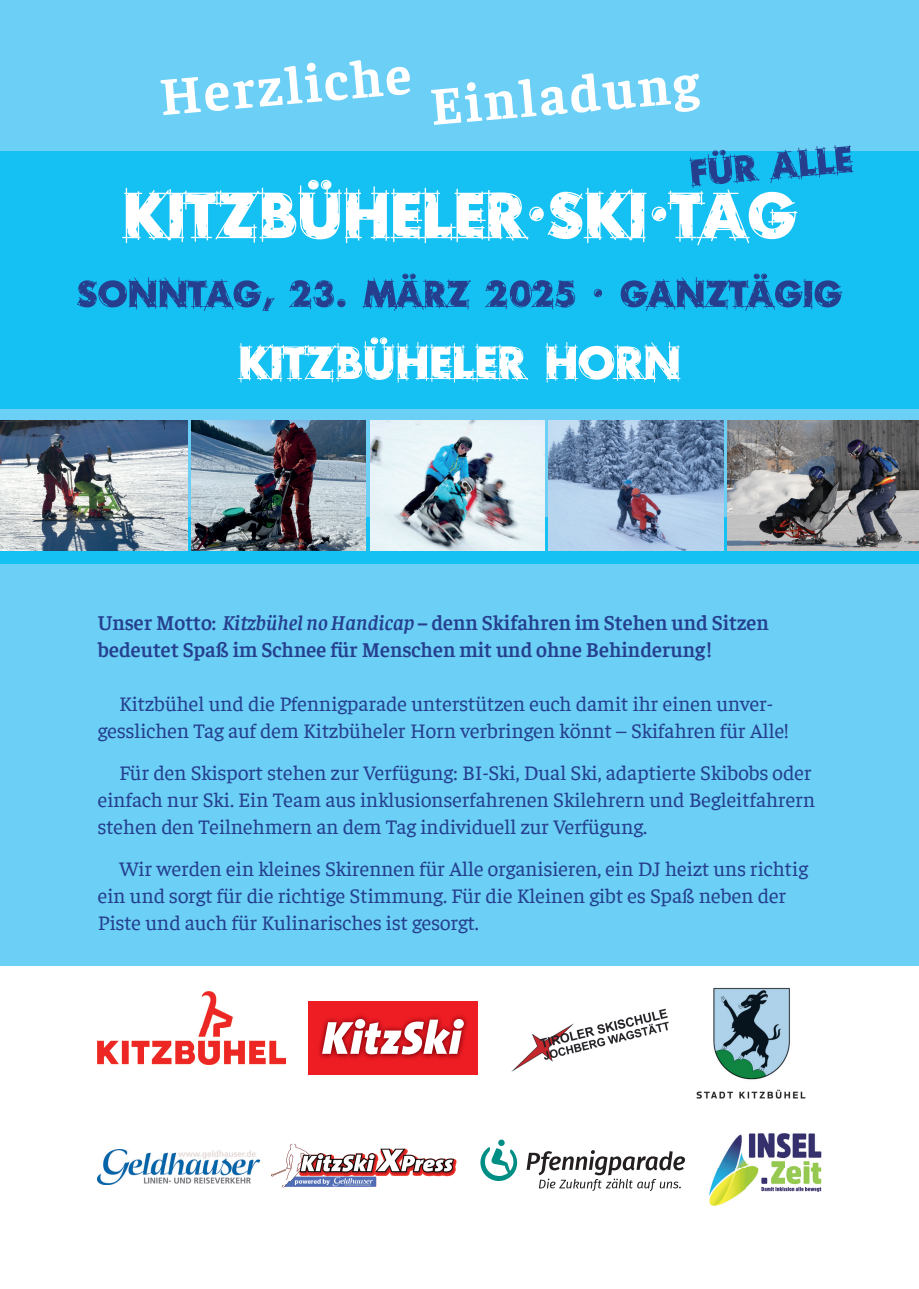
<style>
.page{position:relative;width:919px;height:1289px;background:#fff}
.page>*{position:absolute;margin:0;border:0;box-sizing:border-box;transform-origin:0 0}
.t1{font:700 54px "Faustina";color:#fff}
.t2{font:21px/27px "Faustina";color:#253f8e}
.t3{font:600 21px/27px "Faustina";color:#253f8e}
.s1{font-style:italic}
</style>
<div class="page">
<div style="left:0;top:0;width:918px;height:965px;background:#6bcff6"></div>
<div style="left:0;top:421px;width:918px;height:142px;background:#15c0f2"></div>
<div style="left:0;top:408px;width:918px;height:109px;background:#6bcff6"></div>
<div style="left:0;top:151px;width:918px;height:257px;background:#15c0f2"></div>
<svg style="left:238px;top:337px;width:442px;height:45px"></svg>
<svg style="left:77px;top:273px;width:765px;height:38px"></svg>
<img style="left:191px;top:421px;width:175px;height:129px">
<img style="left:370px;top:421px;width:174px;height:129px">
<img style="left:727px;top:421px;width:191px;height:129px">
<img style="left:0;top:421px;width:187px;height:129px">
<img style="left:549px;top:421px;width:174px;height:129px">
<svg style="left:122px;top:145px;width:731px;height:100px"></svg>
<img style="left:511px;top:1008px;width:158px;height:64px">
<img style="left:709px;top:1133px;width:113px;height:73px">
<div style="left:498px;top:1139px;width:6px;height:7px;background:#008e84;border-radius:50%"></div>
<svg style="left:480px;top:1147px;width:37px;height:34px"></svg>
<svg style="left:526px;top:1150px;width:159px;height:41px"></svg>
<img style="left:98px;top:1149px;width:163px;height:35px">
<img style="left:271px;top:1143px;width:186px;height:44px">
<img style="left:696px;top:987px;width:110px;height:112px">
<div style="left:308px;top:1001px;width:170px;height:73px;background:#ee1d23"></div>
<img style="left:319px;top:1016px;width:149px;height:43px">
<svg style="left:322px;top:1018px;width:142px;height:36px;background:#e49093"></svg>
<img style="left:98px;top:991px;width:187px;height:73px">
<h1 class="t1" style="left:157px;top:59px;width:254px;rotate:-5deg">Herzliche</h1>
<h1 class="t1" style="left:427px;top:69px;width:270px;rotate:-5deg">Einladung</h1>
<p class="t3" style="left:98px;top:608px;width:672px">Unser Motto: <span class="s1">Kitzbühel no Handicap –</span> denn Skifahren im Stehen und Sitzen bedeutet Spaß im Schnee für Menschen mit und ohne Behinderung!</p>
<p class="t2" style="left:98px;top:689px;width:692px;text-align:center">Kitzbühel und die Pfennigparade unterstützen euch damit ihr einen unver&shy;gesslichen Tag auf dem Kitzbüheler Horn verbringen könnt – Skifahren für Alle!</p>
<p class="t2" style="left:98px;top:758px;width:718px;text-indent:21px">Für den Skisport stehen zur Verfügung: BI-Ski, Dual Ski, adaptierte Skibobs oder einfach nur Ski. Ein Team aus inklusionserfahrenen Skilehrern und Begleitfahrern stehen den Teilnehmern an dem Tag individuell zur Verfügung.</p>
<p class="t2" style="left:98px;top:854px;width:711px;text-indent:21px">Wir werden ein kleines Skirennen für Alle organisieren, ein DJ heizt uns richtig ein und sorgt für die richtige Stimmung. Für die Kleinen gibt es Spaß neben der<br>Piste und auch für Kulinarisches ist gesorgt.</p>
</div>
